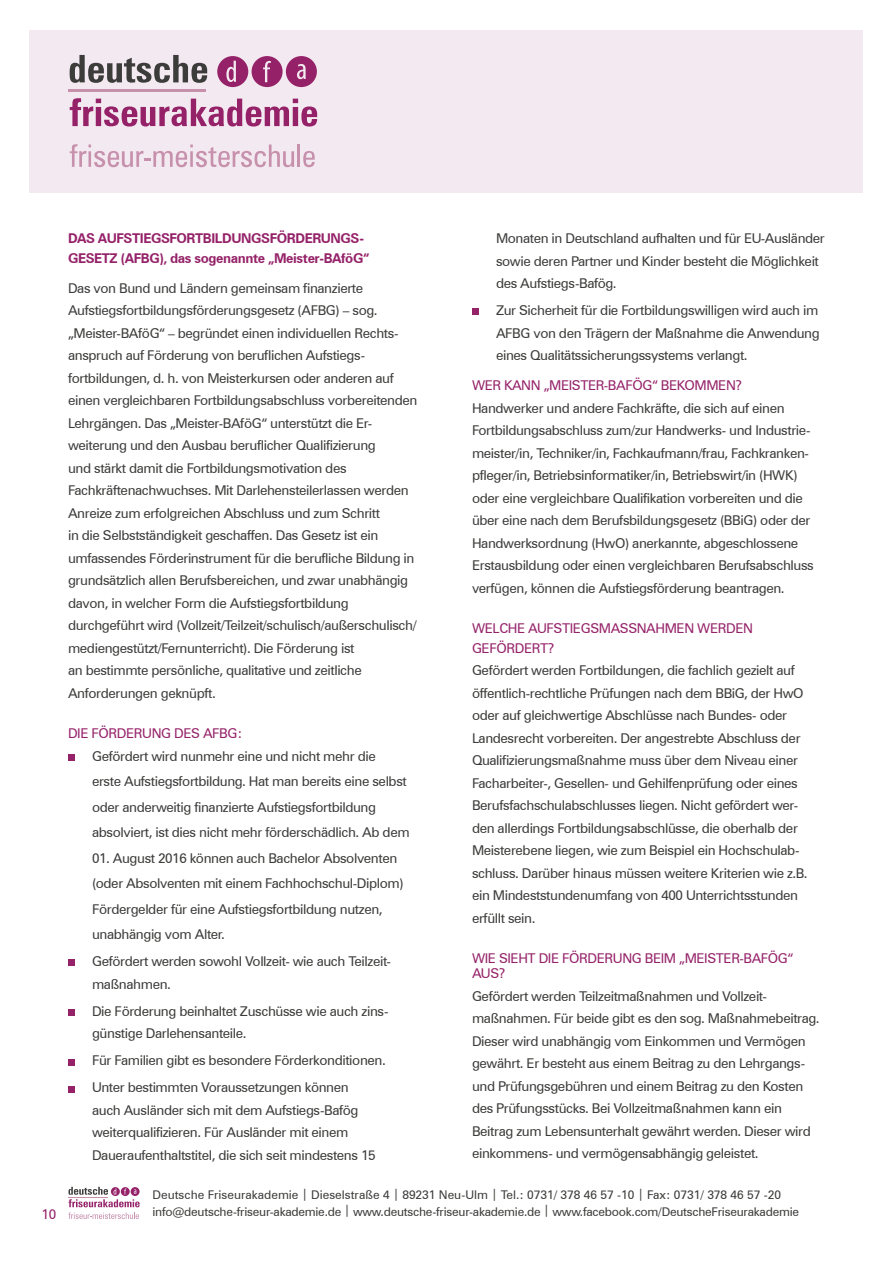
<style>
.page{position:relative;width:893px;height:1263px;background:#fff}
.page>*{position:absolute;margin:0;border:0;box-sizing:border-box;transform-origin:0 0}
.t1{font:13.5px/22.5px "Zurich BT";letter-spacing:-.03em;color:#3c3c3b}
.t2{font:13.5px/19.5px "Zurich BT";letter-spacing:-.03em;color:#952269}
.t3{font:700 13.5px/19.5px "Zurich BT";letter-spacing:-.03em;color:#952269}
.t4{font:12px "Zurich BT";letter-spacing:-.02em;color:#3c3c3b}
.t5{font:12px "Zurich BT";color:#3c3c3b}
</style>
<div class="page">
<div style="left:68px;top:754px;width:6px;height:7px;background:#952269"></div>
<svg style="left:68px;top:960px;width:6px;height:6px"></svg>
<div style="left:68px;top:1009px;width:6px;height:7px;background:#952269"></div>
<svg style="left:68px;top:1059px;width:6px;height:6px"></svg>
<svg style="left:68px;top:1086px;width:6px;height:6px"></svg>
<svg style="left:472px;top:309px;width:6px;height:6px"></svg>
<div style="left:30px;top:30px;width:833px;height:162px;background:#f3e9f0"></div>
<svg style="left:70px;top:55px;width:137px;height:28px"></svg>
<svg style="left:70px;top:98px;width:247px;height:29px"></svg>
<hr style="left:68px;top:89px;width:138px;height:3px;background:#c791ae">
<svg style="left:217px;top:56px;width:100px;height:31px"></svg>
<svg style="left:70px;top:144px;width:224px;height:23px"></svg>
<hr style="left:298px;top:145px;width:2px;height:22px;background:#c791ae">
<svg style="left:303px;top:151px;width:12px;height:16px"></svg>
<svg style="left:68px;top:1187px;width:72px;height:32px"></svg>
<p class="t3" style="left:68px;top:228px;width:303px">DAS AUFSTIEGSFORTBILDUNGSFÖRDERUNGS-<br>GESETZ (AFBG), das sogenannte „Meister-BAföG“</p>
<p class="t1" style="left:68px;top:276px;width:351px">Das von Bund und Ländern gemeinsam finanzierte Aufstiegsfortbildungsförderungsgesetz (AFBG) – sog. „Meister-BAföG“ – begründet einen individuellen Rechts&shy;anspruch auf Förderung von beruflichen Aufstiegs&shy;fortbildungen, d. h. von Meisterkursen oder anderen auf einen vergleichbaren Fortbildungsabschluss vorbereitenden Lehrgängen. Das „Meister-BAföG“ unterstützt die Er&shy;weiterung und den Ausbau beruflicher Qualifizierung<br>und stärkt damit die Fortbildungsmotivation des Fachkräftenachwuchses. Mit Darlehensteilerlassen werden Anreize zum erfolgreichen Abschluss und zum Schritt<br>in die Selbstständigkeit geschaffen. Das Gesetz ist ein umfassendes Förderinstrument für die berufliche Bildung in grundsätzlich allen Berufsbereichen, und zwar unabhängig davon, in welcher Form die Aufstiegsfortbildung durchgeführt wird (Vollzeit/Teilzeit/schulisch/außerschulisch/ mediengestützt/Fernunterricht). Die Förderung ist<br>an bestimmte persönliche, qualitative und zeitliche Anforderungen geknüpft.</p>
<p class="t2" style="left:68px;top:723px;width:176px">DIE FÖRDERUNG DES AFBG:</p>
<p class="t1" style="left:92px;top:743px;width:319px;line-height:25.5px">Gefördert wird nunmehr eine und nicht mehr die<br>erste Aufstiegsfortbildung. Hat man bereits eine selbst oder anderweitig finanzierte Aufstiegsfortbildung absolviert, ist dies nicht mehr förderschädlich. Ab dem</p>
<p class="t1" style="left:92px;top:845px;width:313px;line-height:25.5px">01. August 2016 können auch Bachelor Absolventen (oder Absolventen mit einem Fachhochschul-Diplom)<br>Fördergelder für eine Aufstiegsfortbildung nutzen, unabhängig vom Alter.</p>
<p class="t1" style="left:92px;top:950px;width:301px">Gefördert werden sowohl Vollzeit- wie auch Teilzeit&shy;maßnahmen.</p>
<p class="t1" style="left:92px;top:999px;width:298px">Die Förderung beinhaltet Zuschüsse wie auch zins&shy;günstige Darlehensanteile.</p>
<p class="t1" style="left:92px;top:1047px;width:295px;line-height:27px">Für Familien gibt es besondere Förderkonditionen.<br>Unter bestimmten Voraussetzungen können</p>
<p class="t1" style="left:92px;top:1098px;width:285px">auch Ausländer sich mit dem Aufstiegs-Bafög weiterqualifizieren. Für Ausländer mit einem<br>Daueraufenthaltstitel, die sich seit mindestens 15</p>
<p class="t1" style="left:496px;top:227px;width:330px">Monaten in Deutschland aufhalten und für EU-Ausländer sowie deren Partner und Kinder besteht die Möglichkeit des Aufstiegs-Bafög.</p>
<p class="t1" style="left:496px;top:299px;width:325px;text-align:justify">Zur Sicherheit für die Fortbildungswilligen wird auch im AFBG von den Trägern der Maßnahme die Anwendung eines Qualitätssicherungssystems verlangt.</p>
<p class="t2" style="left:472px;top:375px;width:272px">WER KANN „MEISTER-BAFÖG“ BEKOMMEN?</p>
<p class="t1" style="left:472px;top:396px;width:343px">Handwerker und andere Fachkräfte, die sich auf einen Fortbildungsabschluss zum/zur Handwerks- und Industrie&shy;meister/in, Techniker/in, Fachkaufmann/frau, Fachkranken&shy;pfleger/in, Betriebsinformatiker/in, Betriebswirt/in (HWK) oder eine vergleichbare Qualifikation vorbereiten und die über eine nach dem Berufsbildungsgesetz (BBiG) oder der Handwerksordnung (HwO) anerkannte, abgeschlossene Erstausbildung oder einen vergleichbaren Berufsabschluss verfügen, können die Aufstiegsförderung beantragen.</p>
<p class="t2" style="left:472px;top:618px;width:283px">WELCHE AUFSTIEGSMASSNAHMEN WERDEN<br>GEFÖRDERT?</p>
<p class="t1" style="left:472px;top:659px;width:337px">Gefördert werden Fortbildungen, die fachlich gezielt auf öffentlich-rechtliche Prüfungen nach dem BBiG, der HwO oder auf gleichwertige Abschlüsse nach Bundes- oder Landesrecht vorbereiten. Der angestrebte Abschluss der Qualifizierungsmaßnahme muss über dem Niveau einer Facharbeiter-, Gesellen- und Gehilfenprüfung oder eines Berufsfachschulabschlusses liegen. Nicht gefördert wer&shy;den allerdings Fortbildungsabschlüsse, die oberhalb der Meisterebene liegen, wie zum Beispiel ein Hochschulab&shy;schluss. Darüber hinaus müssen weitere Kriterien wie z.B. ein Mindeststundenumfang von 400 Unterrichtsstunden erfüllt sein.</p>
<p class="t2" style="left:472px;top:951px;width:323px;line-height:15px">WIE SIEHT DIE FÖRDERUNG BEIM „MEISTER-BAFÖG“<br>AUS?</p>
<p class="t1" style="left:472px;top:984px;width:349px">Gefördert werden Teilzeitmaßnahmen und Vollzeit&shy;maßnahmen. Für beide gibt es den sog. Maßnahmebeitrag.<br>Dieser wird unabhängig vom Einkommen und Vermögen gewährt. Er besteht aus einem Beitrag zu den Lehrgangs&shy;und Prüfungsgebühren und einem Beitrag zu den Kosten des Prüfungsstücks. Bei Vollzeitmaßnahmen kann ein Beitrag zum Lebensunterhalt gewährt werden. Dieser wird einkommens- und vermögensabhängig geleistet.</p>
<p class="t5" style="left:153px;top:1188px;width:630px">Deutsche Friseurakademie | Dieselstraße 4 | 89231 Neu-Ulm | Tel.: 0731/ 378 46 57 -10 | Fax: 0731/ 378 46 57 -20</p>
<p class="t2" style="left:41px;top:1204px;width:16px">10</p>
<p class="t4" style="left:153px;top:1204px;width:648px">info@deutsche-friseur-akademie.de | www.deutsche-friseur-akademie.de | www.facebook.com/DeutscheFriseurakademie</p>
</div>
